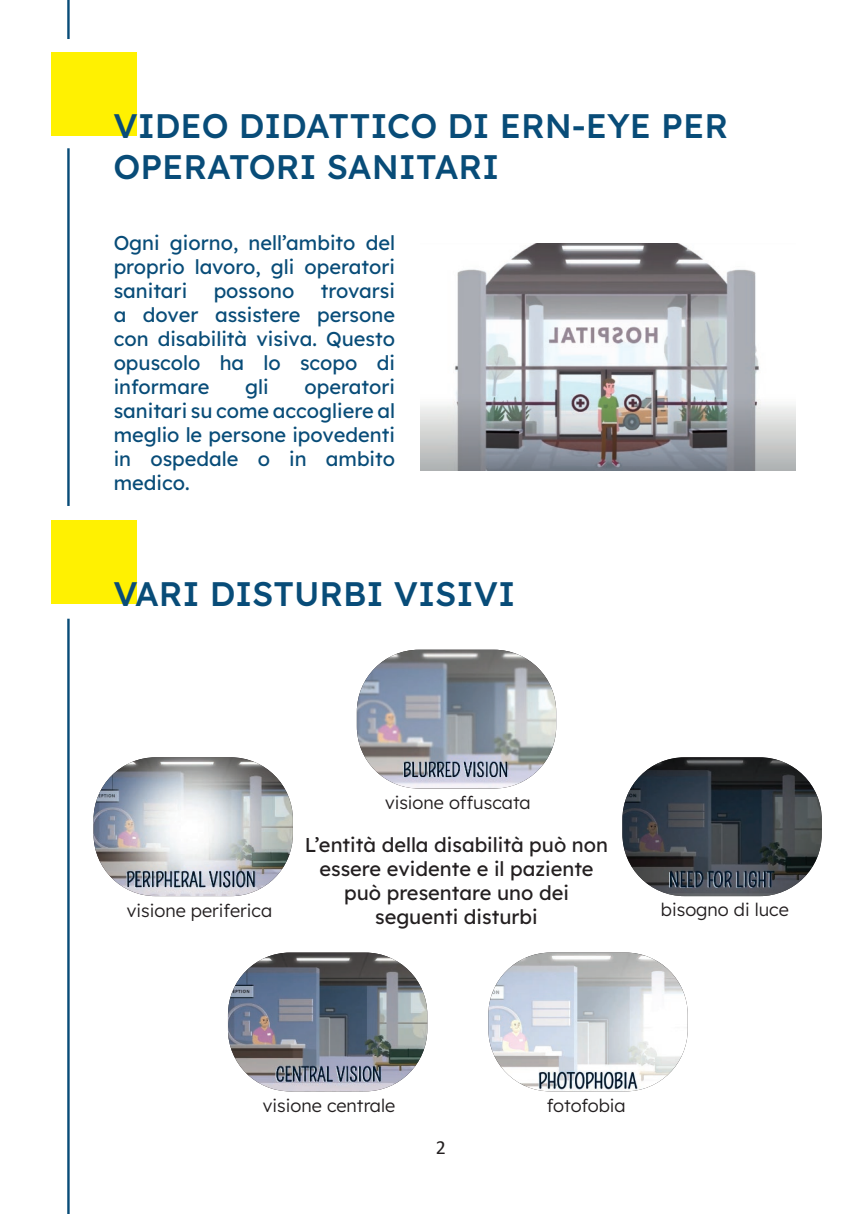
<style>
.page{position:relative;width:862px;height:1214px;background:#fff}
.page>*{position:absolute;margin:0;border:0;box-sizing:border-box;transform-origin:0 0}
.t1{font:500 34px/40.8px "Lexend";color:#084c78}
.t2{font:20px/24px "Lexend";color:#084c78;text-align:justify}
.t3{font:20px/24px "Lexend";color:#231f20;text-align:center}
.t4{font:20px "Calibri";color:#231f20}
.t5{font:300 18px "Lexend";color:#231f20}
</style>
<div class="page">
<div style="left:51px;top:52px;width:85px;height:83px;background:#fff101"></div>
<div style="left:51px;top:520px;width:85px;height:83px;background:#fff101"></div>
<img style="left:420px;top:243px;width:375px;height:228px">
<img style="left:93px;top:757px;width:200px;height:139px">
<img style="left:357px;top:649px;width:199px;height:139px">
<img style="left:622px;top:757px;width:199px;height:139px">
<img style="left:228px;top:952px;width:199px;height:139px">
<img style="left:488px;top:952px;width:199px;height:139px">
<hr style="left:67px;top:0;width:3px;height:39px;background:#084c78">
<hr style="left:67px;top:148px;width:3px;height:358px;background:#084c78">
<hr style="left:67px;top:618px;width:3px;height:595px;background:#084c78">
<h1 class="t1" style="left:113px;top:103px;width:616px">VIDEO DIDATTICO DI ERN-EYE PER<br>OPERATORI SANITARI</h1>
<p class="t2" style="left:114px;top:229px;width:283px">Ogni giorno, nell’ambito del proprio lavoro, gli operatori sanitari</p>
<p class="t2" style="left:114px;top:277px;width:283px;text-indent:207px">trovarsi a dover assistere persone con disabilità visiva. Questo opuscolo ha lo scopo di informare</p>
<p class="t2" style="left:214px;top:277px;width:82px">possono</p>
<p class="t2" style="left:114px;top:373px;width:283px;text-indent:191px">operatori sanitari su come accogliere al meglio le persone ipovedenti in ospedale o in ambito medico.</p>
<p class="t2" style="left:245px;top:373px;width:25px">gli</p>
<h1 class="t1" style="left:113px;top:571px;width:403px">VARI DISTURBI VISIVI</h1>
<p class="t5" style="left:127px;top:897px;width:147px">visione periferica</p>
<p class="t5" style="left:385px;top:789px;width:147px">visione offuscata</p>
<p class="t3" style="left:305px;top:831px;width:304px">L’entità della disabilità può non essere evidente e il paziente può presentare uno dei seguenti disturbi</p>
<p class="t5" style="left:661px;top:897px;width:129px">bisogno di luce</p>
<p class="t5" style="left:263px;top:1092px;width:134px">visione centrale</p>
<p class="t5" style="left:547px;top:1092px;width:80px">fotofobia</p>
<p class="t4" style="left:436px;top:1133px;width:12px">2</p>
</div>
